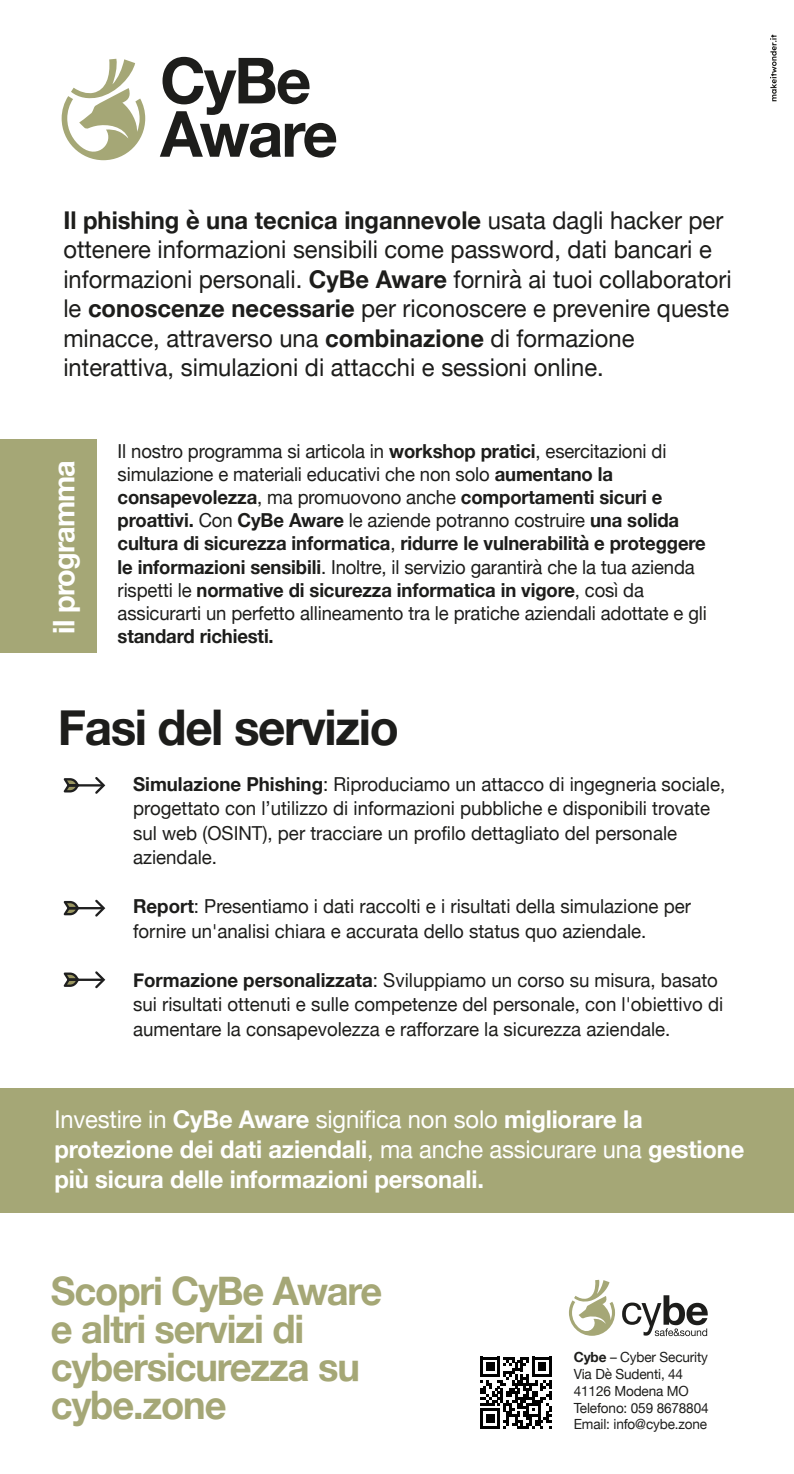
<style>
.page{position:relative;width:794px;height:1474px;background:#fff}
.page>*{position:absolute;margin:0;border:0;box-sizing:border-box;transform-origin:0 0}
.t1{font:700 63.7px/53.4px "Helvetica Neue";letter-spacing:-.03em;color:#1d1d1b}
.t2{font:700 49.18px "Helvetica Neue";letter-spacing:-.03em;color:#1d1d1b}
.t3{font:700 39.2px/38.1px "Helvetica Neue";letter-spacing:-.03em;color:#a5a776}
.t4{font:700 29.75px "Helvetica Neue";letter-spacing:-.03em;color:#fff}
.t5{font:24.5px/29.4px "Helvetica Neue";color:#1d1d1b}
.t6{font:700 24.5px/29.8px "Helvetica Neue";letter-spacing:-.005em;color:#fff}
.t7{font:19.25px/24.5px "Helvetica Neue";color:#1d1d1b}
.t8{font:19.25px/23.1px "Helvetica Neue";color:#1d1d1b;scale:.96 1}
.t9{font:700 19.25px "Helvetica Neue";letter-spacing:-.005em;color:#1d1d1b;scale:.96 1}
.t10{font:14px/16.8px "Helvetica Neue";letter-spacing:-.01em;color:#1d1d1b}
.s1{font-weight:700}
.s2{font-weight:400}
</style>
<div class="page">
<div style="left:0;top:1088px;width:794px;height:124px;background:#a5a776"></div>
<svg style="left:770px;top:35px;width:6px;height:66px"></svg>
<svg style="left:62px;top:59px;width:83px;height:101px"></svg>
<div style="left:0;top:439px;width:97px;height:213px;background:#a5a776"></div>
<svg style="left:622px;top:1295px;width:86px;height:41px"></svg>
<svg style="left:569px;top:1279px;width:46px;height:56px"></svg>
<svg style="left:480px;top:1356px;width:72px;height:72px"></svg>
<hr style="left:68px;top:784px;width:34px;height:2px;background:#1f1f1f">
<svg style="left:64px;top:778px;width:15px;height:14px"></svg>
<svg style="left:95px;top:777px;width:10px;height:16px"></svg>
<hr style="left:68px;top:907px;width:34px;height:2px;background:#1f1f1f">
<svg style="left:64px;top:901px;width:15px;height:14px"></svg>
<svg style="left:95px;top:899px;width:10px;height:17px"></svg>
<hr style="left:68px;top:978px;width:34px;height:2px;background:#1f1f1f">
<svg style="left:64px;top:972px;width:15px;height:14px"></svg>
<svg style="left:95px;top:971px;width:10px;height:17px"></svg>
<h1 class="t1" style="left:160px;top:56px;width:179px">CyBe<br>Aware</h1>
<p class="t5" style="left:63px;top:207px;width:670px"><span class="s1">Il phishing è una tecnica ingannevole</span> usata dagli hacker per ottenere informazioni sensibili come password, dati bancari e informazioni personali. <span class="s1">CyBe Aware</span> fornirà ai tuoi collaboratori le <span class="s1">conoscenze necessarie</span> per riconoscere e prevenire queste minacce, attraverso una <span class="s1">combinazione</span> di formazione interattiva, simulazioni di attacchi e sessioni online.</p>
<h3 class="t4" style="left:41px;top:633px;width:175px;rotate:-90deg">il programma</h3>
<p class="t8" style="left:118px;top:441px;width:615px">Il nostro programma si articola in <span class="s1">workshop pratici</span>, esercitazioni di simulazione e materiali educativi che non solo <span class="s1">aumentano la consapevolezza</span>, ma promuovono anche <span class="s1">comportamenti sicuri e proattivi.</span> Con <span class="s1">CyBe Aware</span> le aziende potranno costruire <span class="s1">una solida cultura di sicurezza informatica</span>, <span class="s1">ridurre le vulnerabilità e proteggere le informazioni sensibili</span>. Inoltre, il servizio garantirà che la tua azienda rispetti le <span class="s1">normative di sicurezza informatica in vigore</span>, così da assicurarti un perfetto allineamento tra le pratiche aziendali adottate e gli</p>
<p class="t9" style="left:118px;top:621px;width:164px">standard richiesti.</p>
<h2 class="t2" style="left:58px;top:689px;width:342px">Fasi del servizio</h2>
<p class="t7" style="left:133px;top:772px;width:593px"><span class="s1">Simulazione Phishing</span>: Riproduciamo un attacco di ingegneria sociale, progettato con l’utilizzo di informazioni pubbliche e disponibili trovate sul web (OSINT), per tracciare un profilo dettagliato del personale aziendale.</p>
<p class="t7" style="left:133px;top:895px;width:559px"><span class="s1">Report</span>: Presentiamo i dati raccolti e i risultati della simulazione per fornire un'analisi chiara e accurata dello status quo aziendale.</p>
<p class="t7" style="left:133px;top:968px;width:591px"><span class="s1">Formazione personalizzata</span>: Sviluppiamo un corso su misura, basato sui risultati ottenuti e sulle competenze del personale, con l'obiettivo di aumentare la consapevolezza e rafforzare la sicurezza aziendale.</p>
<p class="t6" style="left:54px;top:1105px;width:691px"><span class="s2">Investire in</span> CyBe Aware <span class="s2">significa non solo</span> migliorare la protezione dei dati aziendali<span class="s2">, ma anche assicurare una</span> gestione più sicura delle informazioni personali.</p>
<h3 class="t3" style="left:51px;top:1273px;width:333px">Scopri CyBe Aware e altri servizi di cybersicurezza su cybe.zone</h3>
<p class="t10" style="left:574px;top:1349px;width:136px"><span class="s1">Cybe</span> – Cyber Security<br>Via Dè Sudenti, 44<br>41126 Modena MO<br>Telefono: 059 8678804<br>Email: info@cybe.zone</p>
</div>
